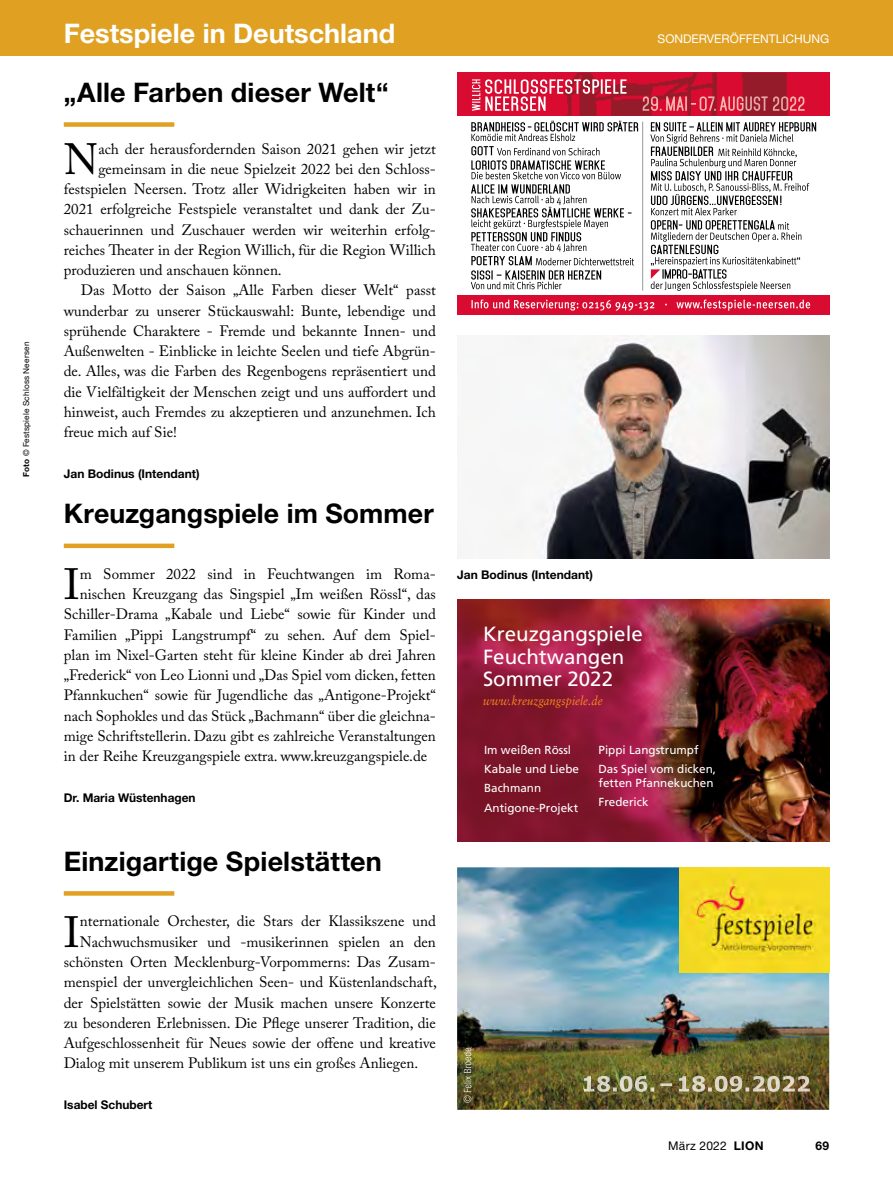
<style>
.page{position:relative;width:893px;height:1191px;background:#fff}
.page>*{position:absolute;margin:0;border:0;box-sizing:border-box;transform-origin:0 0}
.t1{font:43.5px "Adobe Caslon Pro";color:#000}
.t2{font:700 27px "Helvetica Neue LT Std";letter-spacing:.005em;color:#000}
.t3{font:700 27px "Helvetica Neue LT Std";color:#fff}
.t4{font:20.55px/22.4px "Frutiger";color:#fff}
.t5{font:15px "Adobe Caslon Pro";color:#000}
.t6{font:italic 12.75px "Sabon LT Std";color:#f8871d;scale:.89 1}
.t7{font:700 12px "Helvetica Neue LT Std";color:#000}
.t8{font:12px "Helvetica Neue LT Std";color:#fff}
.t9{font:12px "Helvetica Neue LT Std";letter-spacing:.025em;color:#000}
.t10{font:11.7px/19.2px "Frutiger";color:#fff}
.t11{font:8.25px "Helvetica Neue LT Std";letter-spacing:.025em;color:#000}
.s1{font-weight:700}
</style>
<div class="page">
<div style="left:0;top:0;width:893px;height:55px;background:#e0a123"></div>
<div style="left:64px;top:543px;width:110px;height:5px;background:#e0a123"></div>
<hr style="left:642px;top:122px;width:1px;height:169px;background:#989898">
<div style="left:457px;top:295px;width:372px;height:20px;background:#d90b30"></div>
<div style="left:457px;top:73px;width:372px;height:43px;background:#d90b30"></div>
<img style="left:567px;top:73px;width:221px;height:43px">
<svg style="left:471px;top:299px;width:339px;height:12px"></svg>
<svg style="left:472px;top:79px;width:154px;height:32px"></svg>
<img style="left:676px;top:96px;width:129px;height:15px">
<svg style="left:650px;top:122px;width:166px;height:169px"></svg>
<svg style="left:471px;top:121px;width:167px;height:168px"></svg>
<div style="left:64px;top:122px;width:110px;height:5px;background:#e0a123"></div>
<img style="left:506px;top:336px;width:323px;height:222px">
<img style="left:457px;top:599px;width:372px;height:242px">
<img style="left:457px;top:867px;width:372px;height:242px">
<img style="left:679px;top:867px;width:150px;height:105px">
<img style="left:584px;top:1075px;width:226px;height:16px">
<img style="left:464px;top:1048px;width:7px;height:54px">
<svg style="left:64px;top:891px;width:110px;height:4px"></svg>
<p class="t11" style="left:21px;top:477px;width:137px;rotate:-90deg"><span class="s1">Foto</span> © Festspiele Schloss Neersen</p>
<h2 class="t3" style="left:64px;top:16px;width:333px">Festspiele in Deutschland</h2>
<p class="t8" style="left:658px;top:31px;width:173px">SONDERVERÖFFENTLICHUNG</p>
<h2 class="t2" style="left:64px;top:76px;width:326px">„Alle Farben dieser Welt“</h2>
<h1 class="t1" style="left:64px;top:133px;width:36px">N</h1>
<p class="t5" style="left:98px;top:139px;width:339px">ach der herausfordernden Saison 2021 gehen wir jetzt</p>
<p class="t5" style="left:98px;top:160px;width:339px">gemeinsam in die neue Spielzeit 2022 bei den Schloss-</p>
<p class="t5" style="left:64px;top:180px;width:374px">festspielen Neersen. Trotz aller Widrigkeiten haben wir in</p>
<p class="t5" style="left:64px;top:200px;width:374px">2021 erfolgreiche Festspiele veranstaltet und dank der Zu-</p>
<p class="t5" style="left:64px;top:220px;width:374px">schauerinnen und Zuschauer werden wir weiterhin erfolg-</p>
<p class="t5" style="left:64px;top:241px;width:374px">reiches Theater in der Region Willich, für die Region Willich</p>
<p class="t5" style="left:64px;top:261px;width:219px">produzieren und anschauen können.</p>
<p class="t5" style="left:81px;top:281px;width:357px">Das Motto der Saison „Alle Farben dieser Welt“ passt</p>
<p class="t5" style="left:64px;top:301px;width:374px">wunderbar zu unserer Stückauswahl: Bunte, lebendige und</p>
<p class="t5" style="left:64px;top:322px;width:374px">sprühende Charaktere - Fremde und bekannte Innen- und</p>
<p class="t5" style="left:64px;top:342px;width:374px">Außenwelten - Einblicke in leichte Seelen und tiefe Abgrün-</p>
<p class="t5" style="left:64px;top:362px;width:374px">de. Alles, was die Farben des Regenbogens repräsentiert und</p>
<p class="t5" style="left:64px;top:382px;width:374px">die Vielfältigkeit der Menschen zeigt und uns auffordert und</p>
<p class="t5" style="left:64px;top:403px;width:374px">hinweist, auch Fremdes zu akzeptieren und anzunehmen. Ich</p>
<p class="t5" style="left:64px;top:423px;width:115px">freue mich auf Sie!</p>
<p class="t7" style="left:64px;top:466px;width:137px">Jan Bodinus (Intendant)</p>
<h2 class="t2" style="left:64px;top:497px;width:372px">Kreuzgangspiele im Sommer</h2>
<h1 class="t1" style="left:64px;top:558px;width:18px">I</h1>
<p class="t5" style="left:80px;top:565px;width:357px">m Sommer 2022 sind in Feuchtwangen im Roma-</p>
<p class="t5" style="left:80px;top:585px;width:357px">nischen Kreuzgang das Singspiel „Im weißen Rössl“, das</p>
<p class="t5" style="left:64px;top:605px;width:374px">Schiller-Drama „Kabale und Liebe“ sowie für Kinder und</p>
<p class="t5" style="left:64px;top:625px;width:374px">Familien „Pippi Langstrumpf“ zu sehen. Auf dem Spiel-</p>
<p class="t5" style="left:64px;top:646px;width:374px">plan im Nixel-Garten steht für kleine Kinder ab drei Jahren</p>
<p class="t5" style="left:64px;top:666px;width:374px">„Frederick“ von Leo Lionni und „Das Spiel vom dicken, fetten</p>
<p class="t5" style="left:64px;top:686px;width:374px">Pfannkuchen“ sowie für Jugendliche das „Antigone-Projekt“</p>
<p class="t5" style="left:64px;top:706px;width:374px">nach Sophokles und das Stück „Bachmann“ über die gleichna-</p>
<p class="t5" style="left:64px;top:727px;width:374px">mige Schriftstellerin. Dazu gibt es zahlreiche Veranstaltungen</p>
<p class="t5" style="left:64px;top:747px;width:365px">in der Reihe Kreuzgangspiele extra. www.kreuzgangspiele.de</p>
<p class="t7" style="left:64px;top:790px;width:133px">Dr. Maria Wüstenhagen</p>
<h2 class="t2" style="left:64px;top:844px;width:320px">Einzigartige Spielstätten</h2>
<h1 class="t1" style="left:64px;top:906px;width:18px">I</h1>
<p class="t5" style="left:80px;top:912px;width:357px">nternationale Orchester, die Stars der Klassikszene und</p>
<p class="t5" style="left:80px;top:932px;width:357px">Nachwuchsmusiker und -musikerinnen spielen an den</p>
<p class="t5" style="left:64px;top:953px;width:374px">schönsten Orten Mecklenburg-Vorpommerns: Das Zusam-</p>
<p class="t5" style="left:64px;top:973px;width:375px">menspiel der unvergleichlichen Seen- und Küstenlandschaft,</p>
<p class="t5" style="left:64px;top:993px;width:374px">der Spielstätten sowie der Musik machen unsere Konzerte</p>
<p class="t5" style="left:64px;top:1013px;width:374px">zu besonderen Erlebnissen. Die Pflege unserer Tradition, die</p>
<p class="t5" style="left:64px;top:1034px;width:374px">Aufgeschlossenheit für Neues sowie der offene und kreative</p>
<p class="t5" style="left:64px;top:1054px;width:356px">Dialog mit unserem Publikum ist uns ein großes Anliegen.</p>
<p class="t7" style="left:64px;top:1097px;width:90px">Isabel Schubert</p>
<p class="t7" style="left:457px;top:567px;width:137px">Jan Bodinus (Intendant)</p>
<h3 class="t4" style="left:483px;top:623px;width:161px">Kreuzgangspiele<br>Feuchtwangen<br>Sommer 2022</h3>
<p class="t6" style="left:483px;top:692px;width:136px">www.kreuzgangspiele.de</p>
<p class="t10" style="left:484px;top:740px;width:96px">Im weißen Rössl<br>Kabale und Liebe<br>Bachmann<br>Antigone-Projekt</p>
<p class="t10" style="left:598px;top:740px;width:119px">Pippi Langstrumpf<br>Das Spiel vom dicken,</p>
<p class="t10" style="left:598px;top:773px;width:117px">fetten Pfannekuchen<br>Frederick</p>
<p class="t9" style="left:668px;top:1138px;width:97px">März 2022 <span class="s1">LION</span></p>
<p class="t7" style="left:815px;top:1138px;width:15px">69</p>
</div>
